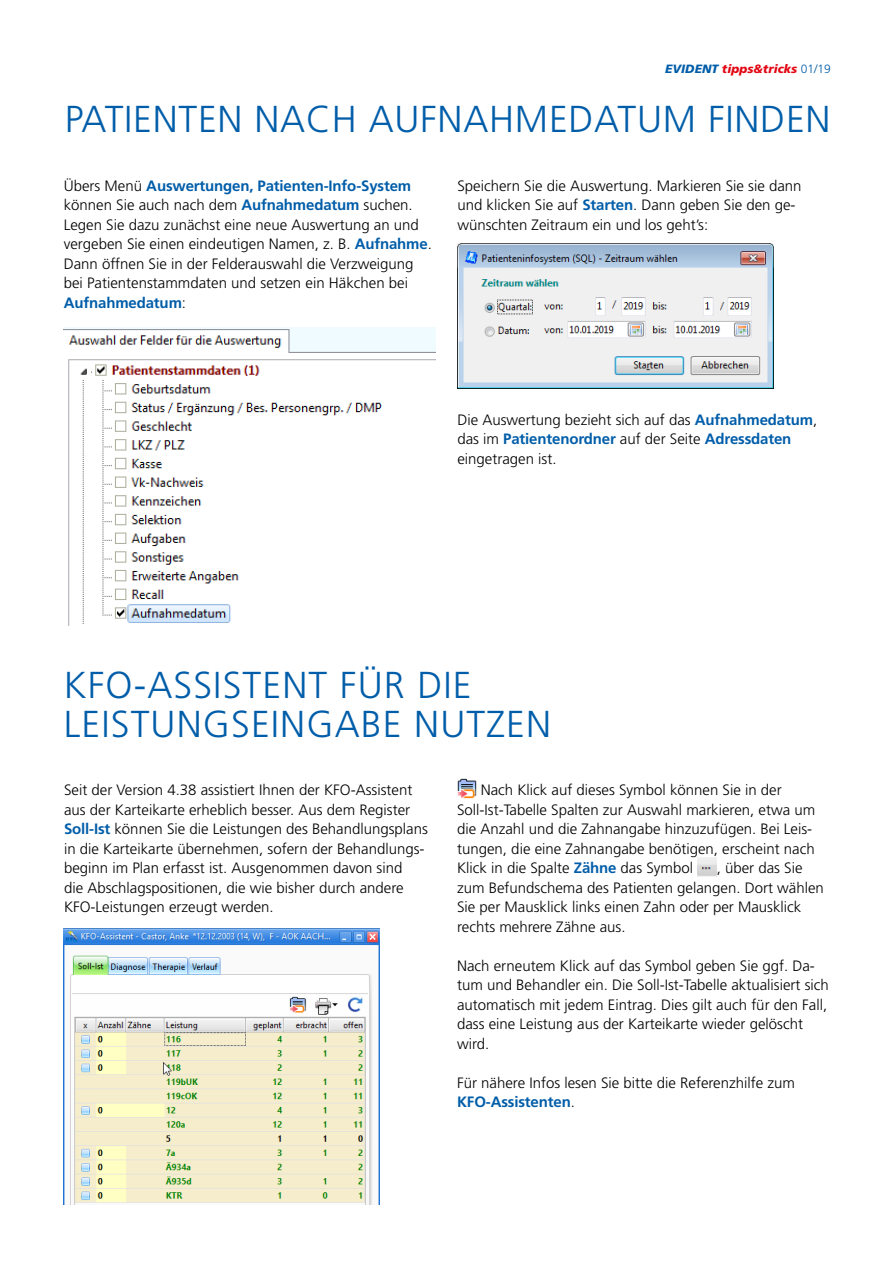
<style>
.page{position:relative;width:893px;height:1263px;background:#fff}
.page>*{position:absolute;margin:0;border:0;box-sizing:border-box;transform-origin:0 0}
.t1{font:300 37.5px/39px "Frutiger";letter-spacing:.03em;color:#005da9}
.t2{font:300 15px/19.5px "Frutiger";color:#000}
.t3{font:italic 900 12px "Frutiger";letter-spacing:.005em;color:#e30613}
.s1{color:#005da9}
.s2{font-weight:300;font-style:normal;color:#005da9}
.s3{font-weight:700;color:#005da9}
</style>
<div class="page">
<img style="left:457px;top:779px;width:20px;height:19px">
<img style="left:697px;top:858px;width:20px;height:18px">
<img style="left:64px;top:327px;width:372px;height:298px">
<img style="left:457px;top:244px;width:316px;height:145px">
<img style="left:64px;top:929px;width:316px;height:275px">
<p class="t3" style="left:665px;top:62px;width:167px"><span class="s1">EVIDENT</span> tipps&amp;tricks <span class="s2">01/19</span></p>
<h1 class="t1" style="left:65px;top:99px;width:767px">PATIENTEN NACH AUFNAHMEDATUM FINDEN</h1>
<p class="t2" style="left:64px;top:176px;width:370px">Übers Menü <span class="s3">Auswertungen, Patienten-Info-System </span>können Sie auch nach dem <span class="s3">Aufnahmedatum</span> suchen.<br>Legen Sie dazu zunächst eine neue Auswertung an und vergeben Sie einen eindeutigen Namen, z. B. <span class="s3">Aufnahme</span>.<br>Dann öffnen Sie in der Felderauswahl die Verzweigung bei Patientenstammdaten und setzen ein Häkchen bei <span class="s3">Aufnahmedatum</span>:</p>
<p class="t2" style="left:457px;top:176px;width:346px">Speichern Sie die Auswertung. Markieren Sie sie dann und klicken Sie auf <span class="s3">Starten</span>. Dann geben Sie den ge&shy;wünschten Zeitraum ein und los geht’s:</p>
<p class="t2" style="left:457px;top:410px;width:361px">Die Auswertung bezieht sich auf das <span class="s3">Aufnahmedatum</span>, das im <span class="s3">Patientenordner</span> auf der Seite <span class="s3">Adressdaten </span>eingetragen ist.</p>
<h1 class="t1" style="left:64px;top:665px;width:489px">KFO-ASSISTENT FÜR DIE<br>LEISTUNGSEINGABE NUTZEN</h1>
<p class="t2" style="left:64px;top:780px;width:365px">Seit der Version 4.38 assistiert Ihnen der KFO-Assistent aus der Karteikarte erheblich besser. Aus dem Register <span class="s3">Soll-Ist</span> können Sie die Leistungen des Behandlungsplans in die Karteikarte übernehmen, sofern der Behandlungs&shy;beginn im Plan erfasst ist. Ausgenommen davon sind<br>die Abschlagspositionen, die wie bisher durch andere KFO-Leistungen erzeugt werden.</p>
<p class="t2" style="left:457px;top:780px;width:360px;text-indent:24px">Nach Klick auf dieses Symbol können Sie in der Soll-Ist-Tabelle Spalten zur Auswahl markieren, etwa um die Anzahl und die Zahnangabe hinzuzufügen. Bei Leis&shy;tungen, die eine Zahnangabe benötigen, erscheint nach Klick in die Spalte <span class="s3">Zähne</span> das Symbol</p>
<p class="t2" style="left:457px;top:858px;width:368px;text-indent:260px">, über das Sie zum Befundschema des Patienten gelangen. Dort wählen Sie per Mausklick links einen Zahn oder per Mausklick rechts mehrere Zähne aus.</p>
<p class="t2" style="left:457px;top:956px;width:373px">Nach erneutem Klick auf das Symbol geben Sie ggf. Da&shy;tum und Behandler ein. Die Soll-Ist-Tabelle aktualisiert sich automatisch mit jedem Eintrag. Dies gilt auch für den Fall, dass eine Leistung aus der Karteikarte wieder gelöscht wird.</p>
<p class="t2" style="left:457px;top:1073px;width:339px">Für nähere Infos lesen Sie bitte die Referenzhilfe zum<br><span class="s3">KFO-Assistenten</span>.</p>
</div>
